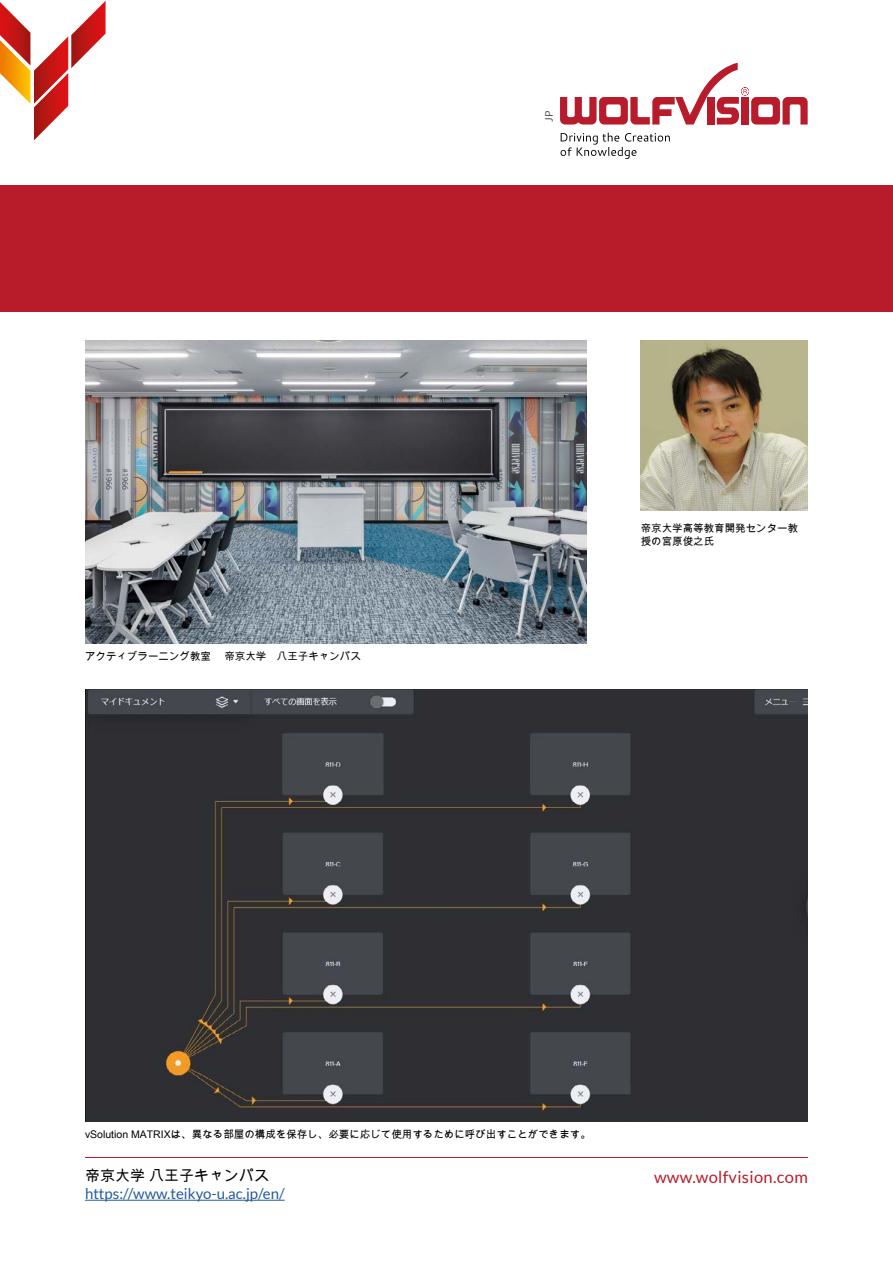
<style>
.page{position:relative;width:893px;height:1263px;background:#fff}
.page>*{position:absolute;margin:0;border:0;box-sizing:border-box;transform-origin:0 0}
.t1{font:16.5px "Lato";letter-spacing:.02em;color:#b81c2b}
.t2{font:15px "Lato";color:#245a9c}
.t3{font:15px "Arial Unicode MS";color:#000}
.t4{font:10.5px/12.6px "Arial Unicode MS";color:#000}
.t5{font:10.5px "Lato";color:#565656}
</style>
<div class="page">
<div style="left:0;top:185px;width:893px;height:126px;background:#b81c2b"></div>
<hr style="left:85px;top:1157px;width:723px;height:1px;background:#b81c2b">
<svg style="left:560px;top:63px;width:248px;height:62px"></svg>
<svg style="left:561px;top:133px;width:109px;height:26px"></svg>
<img style="left:85px;top:690px;width:723px;height:431px">
<hr style="left:85px;top:1200px;width:200px;height:1px;background:#245a9c">
<img style="left:641px;top:341px;width:167px;height:169px">
<svg style="left:0;top:1px;width:106px;height:139px"></svg>
<img style="left:85px;top:341px;width:502px;height:302px">
<p class="t4" style="left:85px;top:649px;width:277px">アクティブラーニング教室　 帝京大学　八王子キャンパス</p>
<p class="t5" style="left:543px;top:122px;width:13px;rotate:-90deg">JP</p>
<p class="t4" style="left:641px;top:522px;width:159px">帝京大学高等教育開発センター教授の宮原俊之氏</p>
<p class="t4" style="left:85px;top:1128px;width:507px">vSolution MATRIXは、異なる部屋の構成を保存し、必要に応じて使用するために呼び出すことができます。</p>
<h2 class="t3" style="left:85px;top:1165px;width:186px">帝京大学 八王子キャンパス</h2>
<h2 class="t2" style="left:85px;top:1185px;width:201px">https://www.teikyo-u.ac.jp/en/</h2>
<h1 class="t1" style="left:654px;top:1167px;width:155px">www.wolfvision.com</h1>
</div>
